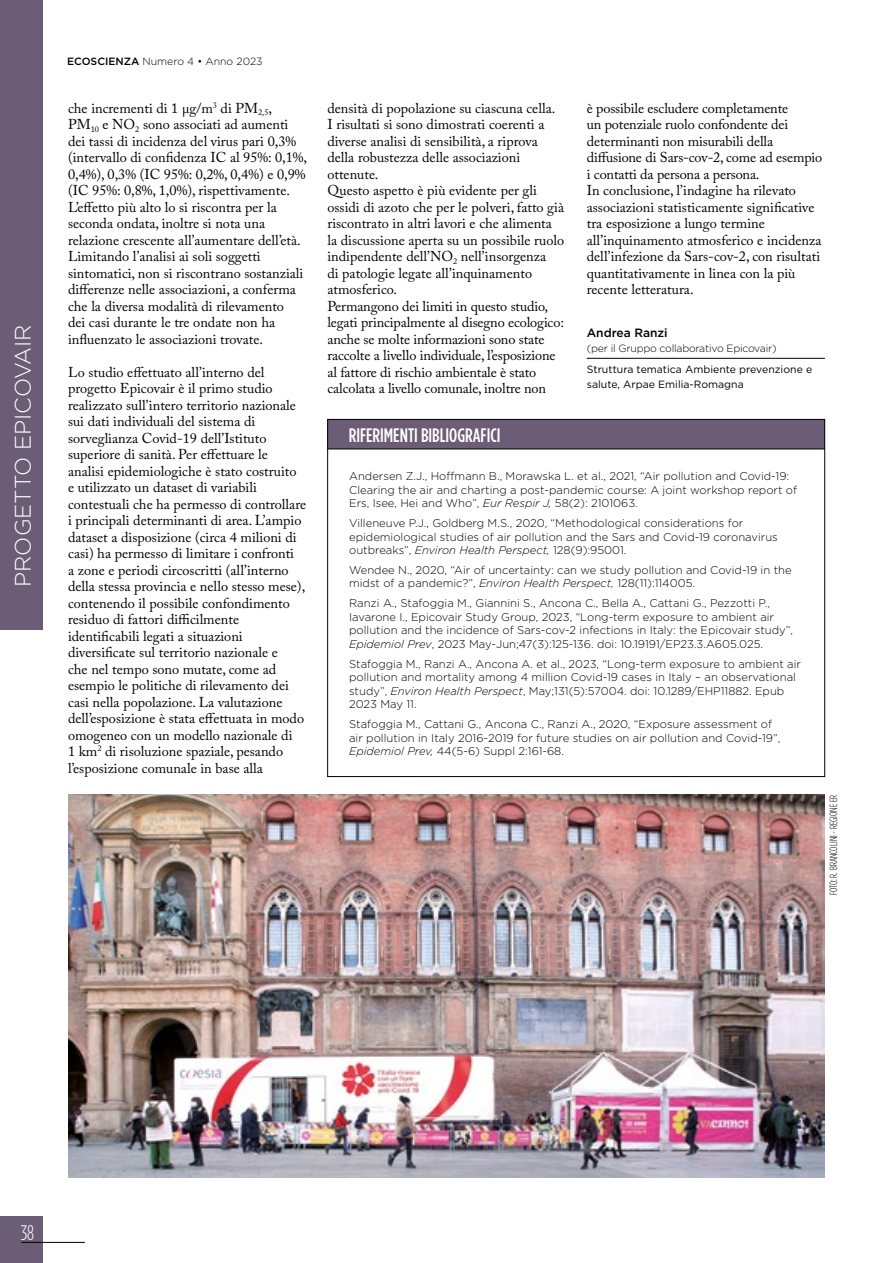
<style>
.page{position:relative;width:893px;height:1263px;background:#fff}
.page>*{position:absolute;margin:0;border:0;box-sizing:border-box;transform-origin:0 0}
.t1{font:300 22.5px "Gotham HTF";color:#fff}
.t2{font:300 condensed 21px "Gotham HTF";color:#fff}
.t3{font:500 condensed 19.5px "Gotham HTF";color:#fff}
.t4{font:14.25px/16.5px "Adobe Caslon Pro";color:#000}
.t5{font:500 12px "Gotham HTF";color:#000}
.t6{font:300 11.25px/13.5px "Gotham HTF";color:#000}
.t7{font:10.5px/15px "Gotham HTF";color:#000}
.t8{font:300 10.5px "Gotham HTF";letter-spacing:-.02em;color:#000}
.t9{font:300 condensed 10.5px "Gotham HTF";color:#000}
.t10{font:300 10.5px "Gotham HTF";color:#000}
.s1{font-weight:500}
.s2{font-style:italic}
</style>
<div class="page">
<div style="left:0;top:1216px;width:43px;height:47px;background:#6b5d76"></div>
<hr style="left:21px;top:1242px;width:64px;height:1px;background:#000">
<div style="left:0;top:0;width:43px;height:629px;background:#6b5d76"></div>
<div style="left:327px;top:419px;width:498px;height:30px;background:#6b5d76"></div>
<hr style="left:327px;top:449px;width:498px;height:1px;background:#000">
<hr style="left:587px;top:358px;width:238px;height:1px;background:#000">
<img style="left:68px;top:794px;width:757px;height:384px">
<h1 class="t1" style="left:11px;top:587px;width:264px;rotate:-90deg">PROGETTO EPICOVAIR</h1>
<p class="t10" style="left:67px;top:56px;width:197px"><span class="s1">ECOSCIENZA</span> Numero 4 • Anno 2023</p>
<p class="t4" style="left:68px;top:99px;width:241px">che incrementi di 1 μg/m<sup>3</sup> di PM<sub>2,5</sub>,<br>PM<sub>10</sub> e NO<sub>2</sub> sono associati ad aumenti dei tassi di incidenza del virus pari 0,3% (intervallo di confidenza IC al 95%: 0,1%, 0,4%), 0,3% (IC 95%: 0,2%, 0,4%) e 0,9% (IC 95%: 0,8%, 1,0%), rispettivamente.<br>L’effetto più alto lo si riscontra per la seconda ondata, inoltre si nota una relazione crescente all’aumentare dell’età.<br>Limitando l’analisi ai soli soggetti sintomatici, non si riscontrano sostanziali differenze nelle associazioni, a conferma che la diversa modalità di rilevamento<br>dei casi durante le tre ondate non ha influenzato le associazioni trovate.</p>
<p class="t4" style="left:68px;top:363px;width:240px">Lo studio effettuato all’interno del progetto Epicovair è il primo studio realizzato sull’intero territorio nazionale sui dati individuali del sistema di sorveglianza Covid-19 dell’Istituto superiore di sanità. Per effettuare le analisi epidemiologiche è stato costruito<br>e utilizzato un dataset di variabili contestuali che ha permesso di controllare i principali determinanti di area. L’ampio dataset a disposizione (circa 4 milioni di casi) ha permesso di limitare i confronti<br>a zone e periodi circoscritti (all’interno della stessa provincia e nello stesso mese), contenendo il possibile confondimento residuo di fattori difficilmente identificabili legati a situazioni diversificate sul territorio nazionale e<br>che nel tempo sono mutate, come ad esempio le politiche di rilevamento dei casi nella popolazione. La valutazione dell’esposizione è stata effettuata in modo omogeneo con un modello nazionale di<br>1 km<sup>2</sup> di risoluzione spaziale, pesando l’esposizione comunale in base alla</p>
<p class="t4" style="left:327px;top:99px;width:238px">densità di popolazione su ciascuna cella.<br>I risultati si sono dimostrati coerenti a diverse analisi di sensibilità, a riprova della robustezza delle associazioni ottenute.<br>Questo aspetto è più evidente per gli ossidi di azoto che per le polveri, fatto già riscontrato in altri lavori e che alimenta la discussione aperta su un possibile ruolo indipendente dell’NO<sub>2</sub> nell’insorgenza<br>di patologie legate all’inquinamento atmosferico.<br>Permangono dei limiti in questo studio, legati principalmente al disegno ecologico: anche se molte informazioni sono state raccolte a livello individuale, l’esposizione al fattore di rischio ambientale è stato calcolata a livello comunale, inoltre non</p>
<p class="t4" style="left:587px;top:99px;width:237px">è possibile escludere completamente<br>un potenziale ruolo confondente dei determinanti non misurabili della diffusione di Sars-cov-2, come ad esempio i contatti da persona a persona.<br>In conclusione, l’indagine ha rilevato associazioni statisticamente significative tra esposizione a lungo termine all’inquinamento atmosferico e incidenza dell’infezione da Sars-cov-2, con risultati quantitativamente in linea con la più recente letteratura.</p>
<p class="t5" style="left:587px;top:326px;width:82px">Andrea Ranzi</p>
<p class="t8" style="left:587px;top:342px;width:191px">(per il Gruppo collaborativo Epicovair)</p>
<p class="t7" style="left:587px;top:362px;width:227px">Struttura tematica Ambiente prevenzione e salute, Arpae Emilia-Romagna</p>
<h3 class="t3" style="left:349px;top:425px;width:153px">RIFERIMENTI BIBLIOGRAFICI</h3>
<p class="t6" style="left:349px;top:469px;width:450px">Andersen Z.J., Hoffmann B., Morawska L. et al., 2021, “Air pollution and Covid-19:<br>Clearing the air and charting a post-pandemic course: A joint workshop report of<br>Ers, Isee, Hei and Who”, <span class="s2">Eur Respir J,</span> 58(2): 2101063.</p>
<p class="t6" style="left:349px;top:516px;width:430px">Villeneuve P.J., Goldberg M.S., 2020, “Methodological considerations for epidemiological studies of air pollution and the Sars and Covid-19 coronavirus outbreaks”, <span class="s2">Environ Health Perspect,</span> 128(9):95001.</p>
<p class="t6" style="left:349px;top:563px;width:444px">Wendee N., 2020, “Air of uncertainty: can we study pollution and Covid-19 in the midst of a pandemic?”, <span class="s2">Environ Health Perspect,</span> 128(11):114005.</p>
<p class="t6" style="left:349px;top:596px;width:445px">Ranzi A., Stafoggia M., Giannini S., Ancona C., Bella A., Cattani G., Pezzotti P., Iavarone I., Epicovair Study Group, 2023, “Long-term exposure to ambient air pollution and the incidence of Sars-cov-2 infections in Italy: the Epicovair study”, <span class="s2">Epidemiol Prev</span>, 2023 May-Jun;47(3):125-136. doi: 10.19191/EP23.3.A605.025.</p>
<p class="t6" style="left:349px;top:657px;width:453px">Stafoggia M., Ranzi A., Ancona A. et al., 2023, “Long-term exposure to ambient air pollution and mortality among 4 million Covid-19 cases in Italy – an observational study”, <span class="s2">Environ Health Perspect</span>, May;131(5):57004. doi: 10.1289/EHP11882. Epub 2023 May 11.</p>
<p class="t6" style="left:349px;top:717px;width:433px">Stafoggia M., Cattani G., Ancona C., Ranzi A., 2020, “Exposure assessment of air pollution in Italy 2016-2019 for future studies on air pollution and Covid-19”,<br><span class="s2">Epidemiol Prev,</span> 44(5-6) Suppl 2:161-68.</p>
<p class="t9" style="left:828px;top:895px;width:102px;rotate:-90deg">FOTO: R. BRANCOLINI - REGIONE ER</p>
<h2 class="t2" style="left:21px;top:1221px;width:15px">38</h2>
</div>
